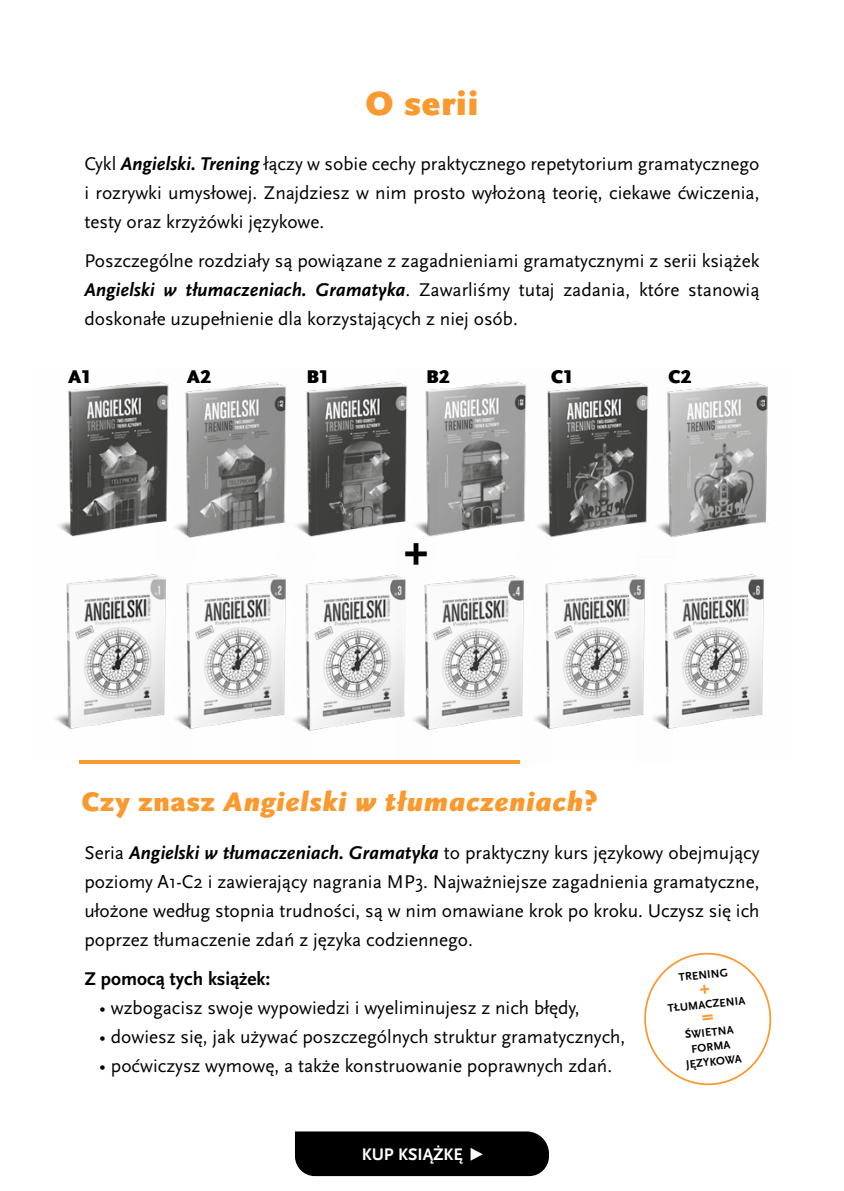
<style>
.page{position:relative;width:844px;height:1191px;background:#fff}
.page>*{position:absolute;margin:0;border:0;box-sizing:border-box;transform-origin:0 0}
.t1{font:900 42.7px "Scala Sans Pro";color:#000}
.t2{font:900 35px "Scala Sans Pro";letter-spacing:.03em;color:#f9992e}
.t3{font:italic 900 28px "Scala Sans Pro";letter-spacing:.03em;color:#f9992e}
.t4{font:19.25px/28.9px "Scala Sans Pro";color:#000;text-align:justify}
.t5{font:700 19.25px "Scala Sans Pro";color:#000}
.t6{font:900 19.25px "Scala Sans Pro";letter-spacing:.005em;color:#000}
.t7{font:700 17.5px "Scala Sans Pro";color:#fff}
.t8{font:700 11.55px/14.7px "Scala Sans Pro";color:#000;text-align:center}
.s1{font-weight:700;font-style:italic}
.s2{font-style:normal}
</style>
<div class="page">
<hr style="left:843px;top:0;width:1px;height:1191px;background:#fab483">
<img style="left:59px;top:381px;width:97px;height:156px">
<img style="left:156px;top:381px;width:121px;height:157px">
<img style="left:436px;top:381px;width:81px;height:155px">
<img style="left:517px;top:381px;width:120px;height:157px">
<img style="left:637px;top:381px;width:131px;height:157px">
<img style="left:55px;top:574px;width:102px;height:155px">
<img style="left:157px;top:574px;width:119px;height:155px">
<img style="left:276px;top:571px;width:119px;height:160px">
<img style="left:395px;top:574px;width:125px;height:188px">
<img style="left:516px;top:574px;width:119px;height:187px">
<img style="left:635px;top:574px;width:129px;height:155px">
<img style="left:277px;top:381px;width:159px;height:156px">
<hr style="left:79px;top:760px;width:440px;height:4px;background:#f9992e">
<div style="left:295px;top:1131px;width:254px;height:45px;background:#000"></div>
<svg style="left:644px;top:952px;width:128px;height:134px"></svg>
<h2 class="t2" style="left:365px;top:83px;width:114px">O serii</h2>
<p class="t4" style="left:84px;top:150px;width:676px">Cykl <span class="s1">Angielski. Trening</span> łączy w sobie cechy praktycznego repetytorium gramatycznego i rozrywki umysłowej. Znajdziesz w nim prosto wyłożoną teorię, ciekawe ćwiczenia, testy oraz krzyżówki językowe.</p>
<p class="t4" style="left:84px;top:246px;width:676px">Poszczególne rozdziały są powiązane z zagadnieniami gramatycznymi z serii książek <span class="s1">Angielski w tłumaczeniach. Gramatyka</span>. Zawarliśmy tutaj zadania, które stanowią doskonałe uzupełnienie dla korzystających z niej osób.</p>
<p class="t6" style="left:68px;top:365px;width:24px">A1</p>
<p class="t6" style="left:187px;top:365px;width:26px">A2</p>
<p class="t6" style="left:306px;top:365px;width:23px">B1</p>
<p class="t6" style="left:426px;top:365px;width:25px">B2</p>
<p class="t6" style="left:551px;top:365px;width:23px">C1</p>
<p class="t6" style="left:668px;top:365px;width:25px">C2</p>
<h1 class="t1" style="left:403px;top:526px;width:28px">+</h1>
<h3 class="t3" style="left:82px;top:785px;width:517px"><span class="s2">Czy znasz</span> Angielski w tłumaczeniach<span class="s2">?</span></h3>
<p class="t4" style="left:84px;top:838px;width:676px">Seria <span class="s1">Angielski w tłumaczeniach. Gramatyka</span> to praktyczny kurs językowy obejmujący poziomy A1-C2 i zawierający nagrania MP3. Najważniejsze zagadnienia gramatyczne, ułożone według stopnia trudności, są w nim omawiane krok po kroku. Uczysz się ich poprzez tłumaczenie zdań z języka codziennego.</p>
<p class="t5" style="left:84px;top:968px;width:187px">Z pomocą tych książek:</p>
<p class="t4" style="left:99px;top:993px;width:481px">• wzbogacisz swoje wypowiedzi i wyeliminujesz z nich błędy,</p>
<p class="t4" style="left:99px;top:1022px;width:527px">• dowiesz się, jak używać poszczególnych struktur gramatycznych,</p>
<p class="t4" style="left:99px;top:1051px;width:514px">• poćwiczysz wymowę, a także konstruowanie poprawnych zdań.</p>
<p class="t8" style="left:677px;top:970px;width:51px;rotate:-6deg">TRENING</p>
<p class="t8" style="left:666px;top:1001px;width:79px;rotate:-6deg">TŁUMACZENIA</p>
<p class="t8" style="left:682px;top:1027px;width:57px;rotate:-6deg">ŚWIETNA<br>FORMA<br>JĘZYKOWA</p>
<p class="t7" style="left:361px;top:1144px;width:125px">KUP KSIĄŻKĘ ▶</p>
</div>
